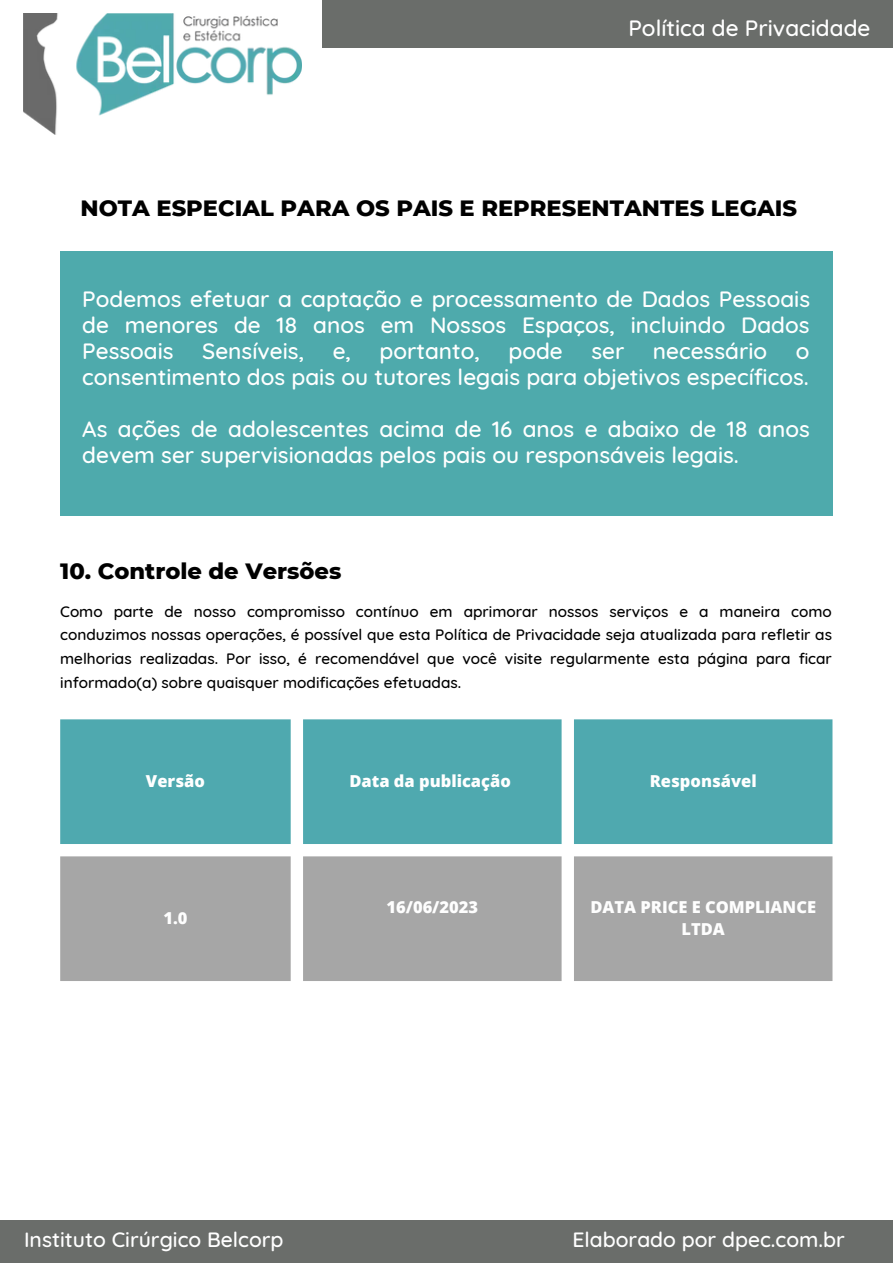
<style>
.page{position:relative;width:893px;height:1264px;background:#fff}
.page>*{position:absolute;margin:0;border:0;box-sizing:border-box;transform-origin:0 0}
.t1{font:800 22.65px "Montserrat";color:#000}
.t2{font:500 22.5px/25.8px "Quicksand";color:#fff;text-align:justify}
.t3{font:500 21.15px "Quicksand";color:#fff}
.t4{font:800 16.5px/22.5px "Open Sans";color:#fefefe;text-align:center}
.t5{font:800 16.5px "Open Sans";color:#fff}
.t6{font:500 15.3px/23.5px "Quicksand";color:#000;text-align:justify}
</style>
<div class="page">
<div style="left:322px;top:0;width:570px;height:47px;background:#6a6d6a"></div>
<div style="left:60px;top:719px;width:772px;height:125px;background:#4fa9af"></div>
<div style="left:60px;top:856px;width:772px;height:125px;background:#a6a6a6"></div>
<img style="left:23px;top:14px;width:278px;height:120px">
<div style="left:0;top:1219px;width:892px;height:43px;background:#6a6d6a"></div>
<div style="left:60px;top:251px;width:772px;height:265px;background:#4eaaac"></div>
<p class="t2" style="left:628px;top:14px;width:243px">Política de Privacidade</p>
<p class="t1" style="left:80px;top:194px;width:718px">NOTA ESPECIAL PARA OS PAIS E REPRESENTANTES LEGAIS</p>
<p class="t2" style="left:82px;top:286px;width:729px">Podemos efetuar a captação e processamento de Dados Pessoais de menores de 18 anos em Nossos Espaços, incluindo Dados Pessoais</p>
<p class="t2" style="left:202px;top:338px;width:103px">Sensíveis,</p>
<p class="t2" style="left:332px;top:338px;width:20px">e,</p>
<p class="t2" style="left:379px;top:338px;width:102px">portanto,</p>
<p class="t2" style="left:508px;top:338px;width:56px">pode</p>
<p class="t2" style="left:591px;top:338px;width:34px">ser</p>
<p class="t2" style="left:653px;top:338px;width:116px">necessário</p>
<p class="t2" style="left:82px;top:338px;width:728px;text-align:right">o<br>consentimento dos pais ou tutores legais para objetivos específicos.</p>
<p class="t2" style="left:82px;top:415px;width:729px">As ações de adolescentes acima de 16 anos e abaixo de 18 anos devem ser supervisionadas pelos pais ou responsáveis legais.</p>
<p class="t1" style="left:60px;top:557px;width:283px">10. Controle de Versões</p>
<p class="t6" style="left:60px;top:599px;width:773px">Como parte de nosso compromisso contínuo em aprimorar nossos serviços e a maneira como conduzimos nossas operações, é possível que esta Política de Privacidade seja atualizada para refletir as melhorias realizadas. Por isso, é recomendável que você visite regularmente esta página para ficar informado(a) sobre quaisquer modificações efetuadas.</p>
<p class="t5" style="left:146px;top:769px;width:60px">Versão</p>
<p class="t5" style="left:349px;top:769px;width:163px">Data da publicação</p>
<p class="t5" style="left:649px;top:769px;width:108px">Responsável</p>
<p class="t4" style="left:163px;top:906px;width:26px">1.0</p>
<p class="t4" style="left:386px;top:895px;width:93px">16/06/2023</p>
<p class="t4" style="left:590px;top:895px;width:227px">DATA PRICE E COMPLIANCE<br>LTDA</p>
<p class="t3" style="left:24px;top:1225px;width:261px">Instituto Cirúrgico Belcorp</p>
<p class="t3" style="left:572px;top:1225px;width:274px">Elaborado por dpec.com.br</p>
</div>
